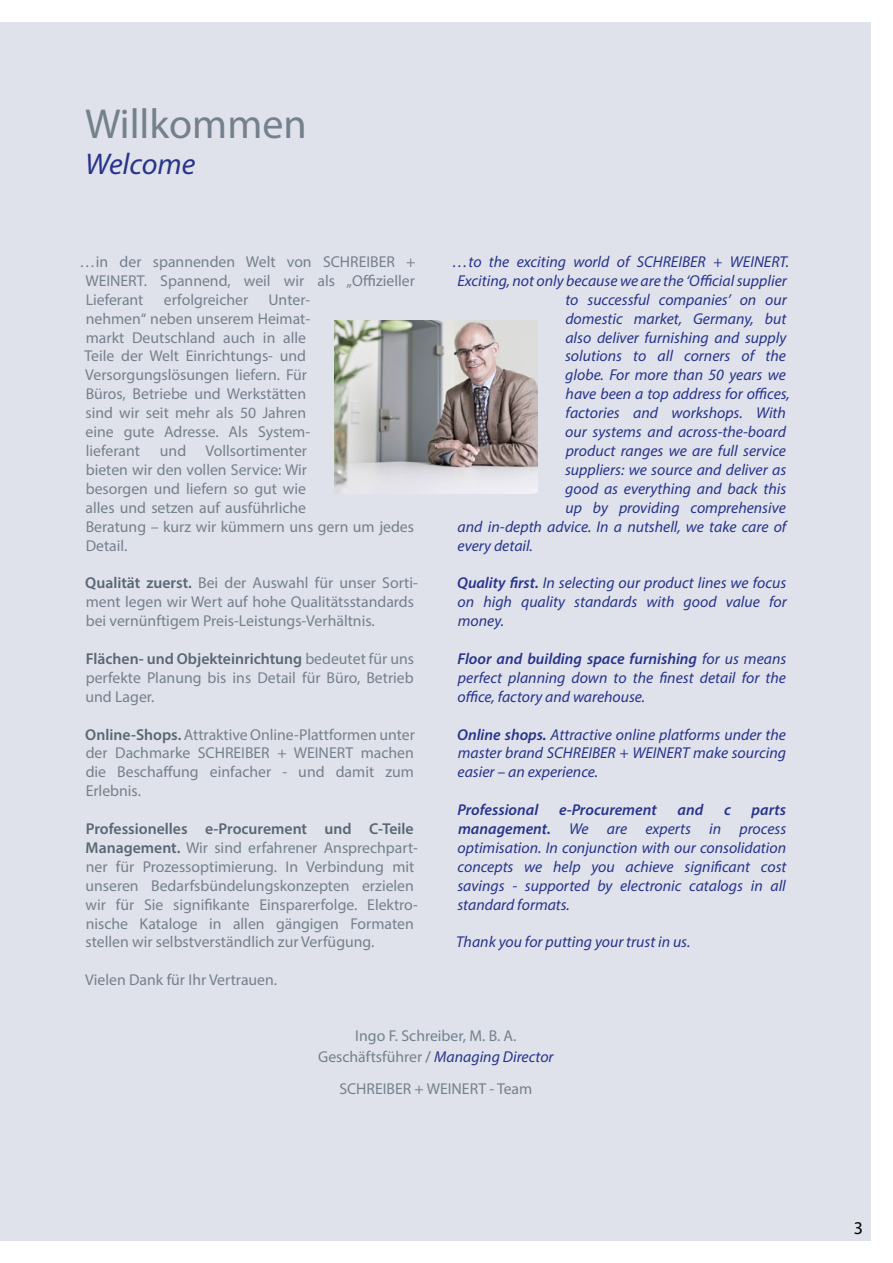
<style>
.page{position:relative;width:893px;height:1263px;background:#dfe2ea}
.page>*{position:absolute;margin:0;border:0;box-sizing:border-box;transform-origin:0 0}
.t1{font:42px "Myriad Pro";color:#75808d}
.t2{font:italic 30px "Myriad Pro";color:#28348b}
.t3{font:18px "Myriad Pro";color:#000}
.t4{font:15.75px/18.9px "Myriad Pro";color:#75808d}
.t5{font:italic 15.75px/18.9px "Myriad Pro";color:#28348b;text-align:justify}
.t6{font:italic 600 15.75px "Myriad Pro";color:#28348b}
.s1{font-weight:600;color:#596774}
.s2{font-weight:600}
.s3{color:#596774}
.s4{font-style:italic;color:#28348b}
</style>
<div class="page">
<div style="left:872px;top:0;width:21px;height:1263px;background:#fff"></div>
<div style="left:0;top:0;width:893px;height:21px;background:#fff"></div>
<div style="left:0;top:1242px;width:893px;height:21px;background:#fff"></div>
<img style="left:334px;top:320px;width:203px;height:173px">
<h1 class="t1" style="left:85px;top:98px;width:223px">Willkommen</h1>
<h2 class="t2" style="left:85px;top:145px;width:112px">Welcome</h2>
<p class="t4" style="left:85px;top:252px;width:332px;text-align:justify;text-indent:-6px">…in der spannenden Welt von SCHREIBER + WEINERT. Spannend, weil wir als „Offizieller Lieferant</p>
<p class="t4" style="left:164px;top:290px;width:86px">erfolgreicher</p>
<p class="t4" style="left:84px;top:290px;width:227px;text-indent:184px">Unter&shy;nehmen“ neben unserem Heimat&shy;markt Deutschland auch in alle<br>Teile der Welt Einrichtungs- und<br>Versorgungslösungen liefern. Für<br>Büros, Betriebe und Werkstätten sind wir seit mehr als 50 Jahren eine gute Adresse. Als System&shy;lieferant</p>
<p class="t4" style="left:85px;top:441px;width:330px;text-indent:74px">und Vollsortimenter<br>bieten wir den vollen Service: Wir<br>besorgen und liefern so gut wie<br>alles und setzen auf ausführliche<br>Beratung – kurz wir kümmern uns gern um jedes<br>Detail.</p>
<p class="t4" style="left:85px;top:573px;width:334px"><span class="s1">Qualität zuerst.</span> Bei der Auswahl für unser Sorti&shy;ment legen wir Wert auf hohe Qualitätsstandards bei vernünftigem Preis-Leistungs-Verhältnis.</p>
<p class="t4" style="left:86px;top:649px;width:330px;text-align:justify"><span class="s1">Flächen- und Objekteinrichtung</span> bedeutet für uns perfekte Planung bis ins Detail für Büro, Betrieb und Lager.</p>
<p class="t4" style="left:85px;top:724px;width:331px;text-align:justify"><span class="s1">Online-Shops.</span> Attraktive Online-Plattformen unter der Dachmarke SCHREIBER + WEINERT machen die Beschaffung einfacher - und damit zum Erlebnis.</p>
<p class="t4" style="left:85px;top:819px;width:334px"><span class="s1">Professionelles e-Procurement und C-Teile Management.</span> Wir sind erfahrener Ansprechpart&shy;ner für Prozessoptimierung. In Verbindung mit unseren Bedarfsbündelungskonzepten erzielen wir für Sie signifikante Einsparerfolge. Elektro&shy;nische Kataloge in allen gängigen Formaten stellen wir selbstverständlich zur Verfügung.</p>
<p class="t4" style="left:85px;top:970px;width:193px">Vielen Dank für Ihr Vertrauen.</p>
<p class="t5" style="left:452px;top:252px;width:339px">…to the exciting world of SCHREIBER + WEINERT.</p>
<p class="t5" style="left:457px;top:271px;width:331px">Exciting, not only because we are the ‘Official supplier</p>
<p class="t5" style="left:565px;top:290px;width:223px">to successful companies’ on our</p>
<p class="t5" style="left:565px;top:309px;width:223px">domestic market, Germany, but</p>
<p class="t5" style="left:565px;top:328px;width:222px">also deliver furnishing and supply</p>
<p class="t5" style="left:565px;top:346px;width:222px">solutions to all corners of the</p>
<p class="t5" style="left:565px;top:365px;width:222px">globe. For more than 50 years we</p>
<p class="t5" style="left:566px;top:384px;width:226px">have been a top address for offices,</p>
<p class="t5" style="left:566px;top:403px;width:222px">factories and workshops. With</p>
<p class="t5" style="left:565px;top:422px;width:222px">our systems and across-the-board</p>
<p class="t5" style="left:566px;top:441px;width:222px">product ranges we are full service</p>
<p class="t5" style="left:565px;top:460px;width:223px">suppliers: we source and deliver as</p>
<p class="t5" style="left:565px;top:479px;width:222px">good as everything and back this</p>
<p class="t5" style="left:565px;top:498px;width:222px">up by providing comprehensive</p>
<p class="t5" style="left:458px;top:517px;width:330px">and in-depth advice. In a nutshell, we take care of</p>
<p class="t5" style="left:458px;top:535px;width:77px">every detail.</p>
<p class="t5" style="left:457px;top:573px;width:331px"><span class="s2">Quality first.</span> In selecting our product lines we focus on high quality standards with good value for money.</p>
<p class="t5" style="left:458px;top:649px;width:330px"><span class="s2">Floor and building space furnishing</span> for us means perfect planning down to the finest detail for the office, factory and warehouse.</p>
<p class="t5" style="left:457px;top:724px;width:330px"><span class="s2">Online shops.</span> Attractive online platforms under the master brand SCHREIBER + WEINERT make sourcing easier – an experience.</p>
<p class="t6" style="left:457px;top:800px;width:82px">Professional</p>
<p class="t6" style="left:559px;top:800px;width:99px">e-Procurement</p>
<p class="t6" style="left:677px;top:800px;width:27px">and</p>
<p class="t6" style="left:724px;top:800px;width:8px">c</p>
<p class="t5" style="left:457px;top:800px;width:331px;text-indent:294px"><span class="s2">parts management.</span> We are experts in process optimisation. In conjunction with our consolidation concepts we help you achieve significant cost savings - supported by electronic catalogs in all standard formats.</p>
<p class="t5" style="left:456px;top:932px;width:236px">Thank you for putting your trust in us.</p>
<p class="t4" style="left:318px;top:1025px;width:237px;line-height:21px;text-align:center">Ingo F. Schreiber, M. B. A.<br>Geschäftsführer <span class="s3">/</span> <span class="s4">Managing Director</span></p>
<p class="t4" style="left:339px;top:1079px;width:194px">SCHREIBER + WEINERT - Team</p>
<p class="t3" style="left:854px;top:1217px;width:11px">3</p>
</div>
